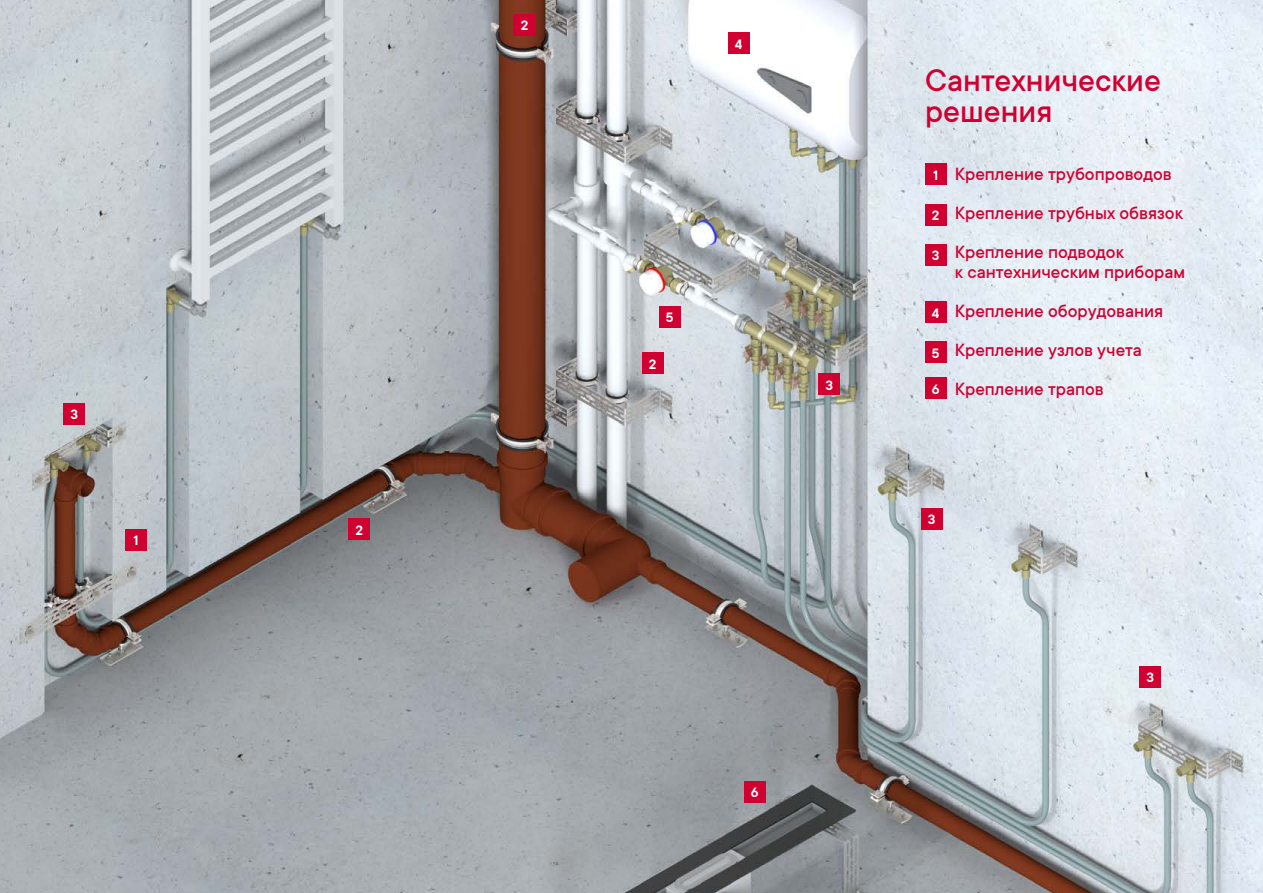
<style>
.page{position:relative;width:1263px;height:893px;background:#fff}
.page>*{position:absolute;margin:0;border:0;box-sizing:border-box;transform-origin:0 0}
.t1{font:500 34.5px/31.5px "TT Commons";color:#d00031}
.t2{font:500 19.5px/39px "TT Commons";color:#d00031}
.t3{font:600 15px "TT Commons";color:#fff}
</style>
<div class="page">
<img style="left:0;top:0;width:1263px;height:893px">
<div style="left:925px;top:164px;width:21px;height:21px;background:#d00031"></div>
<div style="left:125px;top:529px;width:22px;height:22px;background:#d00031"></div>
<div style="left:925px;top:204px;width:21px;height:22px;background:#d00031"></div>
<div style="left:642px;top:352px;width:21px;height:22px;background:#d00031"></div>
<div style="left:514px;top:14px;width:21px;height:21px;background:#d00031"></div>
<div style="left:349px;top:519px;width:21px;height:21px;background:#d00031"></div>
<div style="left:925px;top:244px;width:21px;height:22px;background:#d00031"></div>
<div style="left:1140px;top:666px;width:21px;height:21px;background:#d00031"></div>
<div style="left:921px;top:508px;width:21px;height:21px;background:#d00031"></div>
<div style="left:819px;top:374px;width:21px;height:21px;background:#d00031"></div>
<div style="left:64px;top:403px;width:21px;height:22px;background:#d00031"></div>
<div style="left:925px;top:302px;width:21px;height:21px;background:#d00031"></div>
<div style="left:728px;top:33px;width:21px;height:21px;background:#d00031"></div>
<div style="left:925px;top:342px;width:21px;height:21px;background:#d00031"></div>
<div style="left:659px;top:306px;width:21px;height:21px;background:#d00031"></div>
<div style="left:925px;top:378px;width:21px;height:21px;background:#d00031"></div>
<div style="left:744px;top:781px;width:21px;height:22px;background:#d00031"></div>
<p class="t3" style="left:71px;top:405px;width:9px">3</p>
<p class="t3" style="left:134px;top:531px;width:7px">1</p>
<p class="t3" style="left:356px;top:521px;width:9px">2</p>
<p class="t3" style="left:521px;top:16px;width:9px">2</p>
<p class="t3" style="left:735px;top:35px;width:9px">4</p>
<p class="t3" style="left:666px;top:308px;width:9px">5</p>
<p class="t3" style="left:649px;top:354px;width:9px">2</p>
<p class="t3" style="left:825px;top:376px;width:9px">3</p>
<p class="t3" style="left:751px;top:783px;width:9px">6</p>
<h1 class="t1" style="left:925px;top:63px;width:237px">Сантехнические решения</h1>
<p class="t2" style="left:955px;top:154px;width:230px">Крепление трубопроводов<br>Крепление трубных обвязок<br>Крепление подводок</p>
<p class="t2" style="left:955px;top:252px;width:232px">к сантехническим приборам<br>Крепление оборудования<br>Крепление узлов учета<br>Крепление трапов</p>
<p class="t3" style="left:933px;top:165px;width:7px">1</p>
<p class="t3" style="left:932px;top:206px;width:9px">2</p>
<p class="t3" style="left:932px;top:246px;width:9px">3</p>
<p class="t3" style="left:932px;top:303px;width:9px">4</p>
<p class="t3" style="left:932px;top:344px;width:9px">5</p>
<p class="t3" style="left:932px;top:380px;width:9px">6</p>
<p class="t3" style="left:928px;top:510px;width:9px">3</p>
<p class="t3" style="left:1146px;top:668px;width:9px">3</p>
</div>
